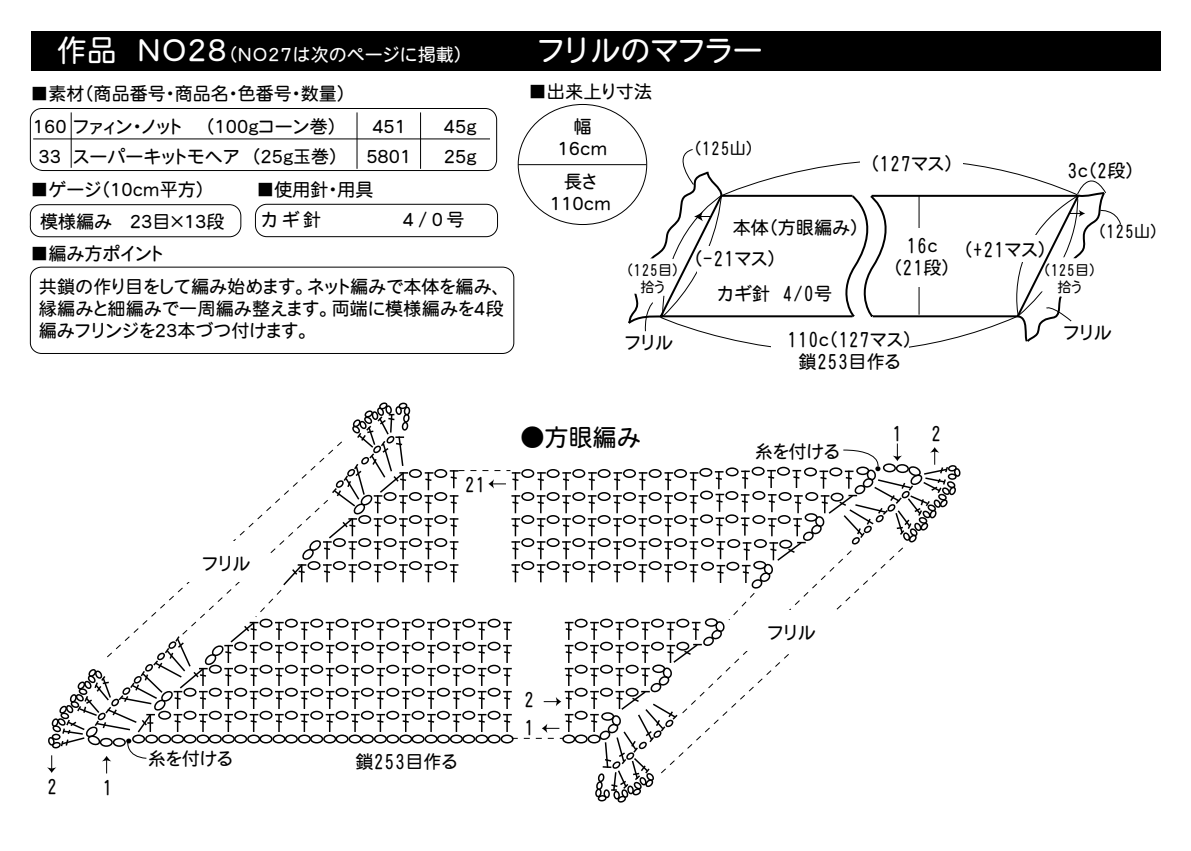
<style>
.page{position:relative;width:1191px;height:851px;background:#fff}
.page>*{position:absolute;margin:0;border:0;box-sizing:border-box;transform-origin:0 0}
.t1{font:30px "HGP Heisei Marugothictai W4";color:#fff}
.t2{font:24px "HGP Heisei Marugothictai W4";color:#000}
.t3{font:18px/21.8px "HGP Heisei Marugothictai W4";color:#000;text-align:center}
.t4{font:18px "HGP Heisei Marugothictai W4";letter-spacing:.03em;color:#fff}
.t5{font:16px "HGP Heisei Marugothictai W4";color:#000}
.t6{font:14px/17px "HGP Heisei Marugothictai W4";color:#000;text-align:center}
.s1{font-size:30px}
</style>
<div class="page">
<div style="left:30px;top:266px;width:484px;height:88px;border:1px solid #000;border-radius:11px"></div>
<div style="left:32px;top:31px;width:1129px;height:40px;background:#000"></div>
<div style="left:255px;top:204px;width:243px;height:33px;border:1px solid #000;border-radius:11px"></div>
<svg style="left:30px;top:204px;width:212px;height:34px"></svg>
<svg style="left:29px;top:108px;width:468px;height:63px"></svg>
<hr style="left:356px;top:112px;width:1px;height:57px;background:#000">
<hr style="left:420px;top:112px;width:1px;height:57px;background:#000">
<hr style="left:71px;top:112px;width:1px;height:56px;background:#000">
<hr style="left:518px;top:164px;width:128px;height:1px;background:#000">
<hr style="left:33px;top:138px;width:457px;height:1px;background:#000">
<svg style="left:626px;top:119px;width:495px;height:229px"></svg>
<div style="left:399px;top:734px;width:13px;height:9px;border:2px solid #000;border-radius:50%"></div>
<div style="left:411px;top:734px;width:13px;height:9px;border:2px solid #000;border-radius:50%"></div>
<div style="left:411px;top:710px;width:13px;height:9px;border:2px solid #000;border-radius:50%"></div>
<div style="left:424px;top:734px;width:13px;height:9px;border:2px solid #000;border-radius:50%"></div>
<div style="left:437px;top:734px;width:13px;height:9px;border:2px solid #000;border-radius:50%"></div>
<div style="left:437px;top:710px;width:13px;height:9px;border:2px solid #000;border-radius:50%"></div>
<div style="left:450px;top:734px;width:13px;height:9px;border:2px solid #000;border-radius:50%"></div>
<div style="left:462px;top:734px;width:13px;height:9px;border:2px solid #000;border-radius:50%"></div>
<div style="left:462px;top:710px;width:13px;height:9px;border:2px solid #000;border-radius:50%"></div>
<div style="left:475px;top:734px;width:13px;height:9px;border:2px solid #000;border-radius:50%"></div>
<div style="left:487px;top:734px;width:13px;height:9px;border:2px solid #000;border-radius:50%"></div>
<div style="left:487px;top:710px;width:13px;height:9px;border:2px solid #000;border-radius:50%"></div>
<div style="left:500px;top:734px;width:13px;height:9px;border:2px solid #000;border-radius:50%"></div>
<div style="left:411px;top:687px;width:13px;height:9px;border:2px solid #000;border-radius:50%"></div>
<div style="left:437px;top:687px;width:13px;height:9px;border:2px solid #000;border-radius:50%"></div>
<div style="left:462px;top:687px;width:13px;height:9px;border:2px solid #000;border-radius:50%"></div>
<div style="left:487px;top:687px;width:13px;height:9px;border:2px solid #000;border-radius:50%"></div>
<div style="left:411px;top:664px;width:13px;height:9px;border:2px solid #000;border-radius:50%"></div>
<div style="left:437px;top:664px;width:13px;height:9px;border:2px solid #000;border-radius:50%"></div>
<div style="left:462px;top:664px;width:13px;height:9px;border:2px solid #000;border-radius:50%"></div>
<div style="left:487px;top:664px;width:13px;height:9px;border:2px solid #000;border-radius:50%"></div>
<div style="left:411px;top:641px;width:13px;height:9px;border:2px solid #000;border-radius:50%"></div>
<div style="left:437px;top:641px;width:13px;height:9px;border:2px solid #000;border-radius:50%"></div>
<div style="left:462px;top:641px;width:13px;height:9px;border:2px solid #000;border-radius:50%"></div>
<div style="left:487px;top:641px;width:13px;height:9px;border:2px solid #000;border-radius:50%"></div>
<div style="left:411px;top:618px;width:13px;height:9px;border:2px solid #000;border-radius:50%"></div>
<svg style="left:427px;top:621px;width:9px;height:110px"></svg>
<div style="left:437px;top:618px;width:13px;height:9px;border:2px solid #000;border-radius:50%"></div>
<svg style="left:452px;top:621px;width:9px;height:110px"></svg>
<div style="left:462px;top:618px;width:13px;height:9px;border:2px solid #000;border-radius:50%"></div>
<svg style="left:477px;top:621px;width:9px;height:110px"></svg>
<div style="left:487px;top:618px;width:13px;height:9px;border:2px solid #000;border-radius:50%"></div>
<div style="left:409px;top:561px;width:13px;height:9px;border:2px solid #000;border-radius:50%"></div>
<div style="left:434px;top:561px;width:13px;height:9px;border:2px solid #000;border-radius:50%"></div>
<div style="left:409px;top:538px;width:13px;height:9px;border:2px solid #000;border-radius:50%"></div>
<div style="left:434px;top:538px;width:13px;height:9px;border:2px solid #000;border-radius:50%"></div>
<div style="left:409px;top:515px;width:13px;height:9px;border:2px solid #000;border-radius:50%"></div>
<div style="left:434px;top:515px;width:13px;height:9px;border:2px solid #000;border-radius:50%"></div>
<div style="left:409px;top:492px;width:13px;height:9px;border:2px solid #000;border-radius:50%"></div>
<div style="left:434px;top:492px;width:13px;height:9px;border:2px solid #000;border-radius:50%"></div>
<div style="left:409px;top:469px;width:13px;height:9px;border:2px solid #000;border-radius:50%"></div>
<div style="left:434px;top:469px;width:13px;height:9px;border:2px solid #000;border-radius:50%"></div>
<svg style="left:424px;top:472px;width:9px;height:110px"></svg>
<div style="left:562px;top:734px;width:13px;height:9px;border:2px solid #000;border-radius:50%"></div>
<div style="left:574px;top:734px;width:13px;height:9px;border:2px solid #000;border-radius:50%"></div>
<div style="left:574px;top:710px;width:13px;height:9px;border:2px solid #000;border-radius:50%"></div>
<div style="left:574px;top:687px;width:13px;height:9px;border:2px solid #000;border-radius:50%"></div>
<div style="left:574px;top:664px;width:13px;height:9px;border:2px solid #000;border-radius:50%"></div>
<div style="left:574px;top:641px;width:13px;height:9px;border:2px solid #000;border-radius:50%"></div>
<div style="left:574px;top:618px;width:13px;height:9px;border:2px solid #000;border-radius:50%"></div>
<div style="left:521px;top:561px;width:13px;height:9px;border:2px solid #000;border-radius:50%"></div>
<div style="left:546px;top:561px;width:13px;height:9px;border:2px solid #000;border-radius:50%"></div>
<div style="left:521px;top:538px;width:13px;height:9px;border:2px solid #000;border-radius:50%"></div>
<div style="left:546px;top:538px;width:13px;height:9px;border:2px solid #000;border-radius:50%"></div>
<div style="left:521px;top:515px;width:13px;height:9px;border:2px solid #000;border-radius:50%"></div>
<div style="left:546px;top:515px;width:13px;height:9px;border:2px solid #000;border-radius:50%"></div>
<div style="left:521px;top:492px;width:13px;height:9px;border:2px solid #000;border-radius:50%"></div>
<div style="left:546px;top:492px;width:13px;height:9px;border:2px solid #000;border-radius:50%"></div>
<div style="left:521px;top:469px;width:13px;height:9px;border:2px solid #000;border-radius:50%"></div>
<div style="left:546px;top:469px;width:13px;height:9px;border:2px solid #000;border-radius:50%"></div>
<svg style="left:536px;top:472px;width:10px;height:110px"></svg>
<svg style="left:562px;top:472px;width:9px;height:110px"></svg>
<div style="left:572px;top:561px;width:13px;height:9px;border:2px solid #000;border-radius:50%"></div>
<div style="left:572px;top:538px;width:13px;height:9px;border:2px solid #000;border-radius:50%"></div>
<div style="left:572px;top:515px;width:13px;height:9px;border:2px solid #000;border-radius:50%"></div>
<div style="left:572px;top:492px;width:13px;height:9px;border:2px solid #000;border-radius:50%"></div>
<div style="left:572px;top:469px;width:13px;height:9px;border:2px solid #000;border-radius:50%"></div>
<svg style="left:449px;top:470px;width:71px;height:112px"></svg>
<svg style="left:502px;top:621px;width:71px;height:117px"></svg>
<svg style="left:47px;top:402px;width:363px;height:371px"></svg>
<svg style="left:587px;top:443px;width:373px;height:360px"></svg>
<p class="t4" style="left:57px;top:46px;width:407px"><span class="s1">作品 ＮＯ２８</span>（ＮＯ２７は次のページに掲載）</p>
<p class="t3" style="left:31px;top:82px;width:316px">■素材（商品番号・商品名・色番号・数量）</p>
<p class="t3" style="left:39px;top:112px;width:301px;line-height:30px;text-align:right">（１００ｇコーン巻）<br>３３ スーパーキットモヘア （２５ｇ玉巻）</p>
<p class="t3" style="left:33px;top:116px;width:150px">１６０ファィン・ノット</p>
<p class="t3" style="left:372px;top:116px;width:35px">４５１</p>
<p class="t3" style="left:444px;top:116px;width:34px">４５ｇ</p>
<p class="t3" style="left:366px;top:146px;width:46px">５８０１</p>
<p class="t3" style="left:444px;top:146px;width:34px">２５ｇ</p>
<p class="t3" style="left:30px;top:179px;width:176px">■ゲージ（１０ｃｍ平方）</p>
<p class="t3" style="left:256px;top:179px;width:118px">■使用針・用具</p>
<p class="t3" style="left:40px;top:210px;width:186px">模様編み ２３目×１３段</p>
<p class="t3" style="left:261px;top:209px;width:62px">カギ針</p>
<p class="t3" style="left:403px;top:209px;width:63px">４/０号</p>
<p class="t3" style="left:30px;top:242px;width:134px">■編み方ポイント</p>
<p class="t3" style="left:39px;top:276px;width:466px;text-align:justify">共鎖の作り目をして編み始めます。ネット編みで本体を編み、縁編みと細編みで一周編み整えます。両端に模様編みを４段編みフリンジを２３本づつ付けます。</p>
<h1 class="t1" style="left:538px;top:35px;width:226px">フリルのマフラー</h1>
<p class="t3" style="left:528px;top:81px;width:125px">■出来上り寸法</p>
<p class="t3" style="left:557px;top:116px;width:51px">幅<br>１６ｃｍ</p>
<p class="t3" style="left:550px;top:170px;width:63px">長さ<br>１１０ｃｍ</p>
<p class="t6" style="left:626px;top:261px;width:54px">（125目）拾う</p>
<p class="t3" style="left:625px;top:331px;width:50px">フリル</p>
<p class="t5" style="left:693px;top:140px;width:62px">（125山）</p>
<p class="t3" style="left:870px;top:152px;width:85px">（127マス）</p>
<p class="t3" style="left:732px;top:216px;width:128px">本体（方眼編み）</p>
<p class="t3" style="left:693px;top:247px;width:85px">（-21マス）</p>
<p class="t3" style="left:717px;top:283px;width:116px">カギ針 4/0号</p>
<p class="t3" style="left:893px;top:234px;width:59px">16ｃ（21段）</p>
<p class="t3" style="left:787px;top:328px;width:127px">110ｃ（127マス）鎖253目作る</p>
<p class="t3" style="left:963px;top:238px;width:85px">（+21マス）</p>
<p class="t3" style="left:1067px;top:159px;width:69px">3ｃ（2段）</p>
<p class="t5" style="left:1097px;top:223px;width:62px">（125山）</p>
<p class="t6" style="left:1043px;top:261px;width:54px">（125目）拾う</p>
<p class="t3" style="left:1063px;top:321px;width:50px">フリル</p>
<p class="t3" style="left:464px;top:473px;width:23px">21</p>
<h2 class="t2" style="left:520px;top:425px;width:122px">●方眼編み</h2>
<p class="t3" style="left:754px;top:440px;width:87px">糸を付ける</p>
<p class="t3" style="left:891px;top:422px;width:12px">1</p>
<p class="t3" style="left:930px;top:422px;width:12px">2</p>
<p class="t3" style="left:202px;top:552px;width:50px">フリル</p>
<p class="t3" style="left:47px;top:775px;width:12px">2</p>
<p class="t3" style="left:102px;top:776px;width:12px">1</p>
<p class="t3" style="left:148px;top:747px;width:87px">糸を付ける</p>
<p class="t3" style="left:355px;top:750px;width:103px">鎖253目作る</p>
<p class="t3" style="left:524px;top:688px;width:12px">2</p>
<p class="t3" style="left:524px;top:716px;width:12px">1</p>
<p class="t3" style="left:767px;top:621px;width:50px">フリル</p>
</div>
